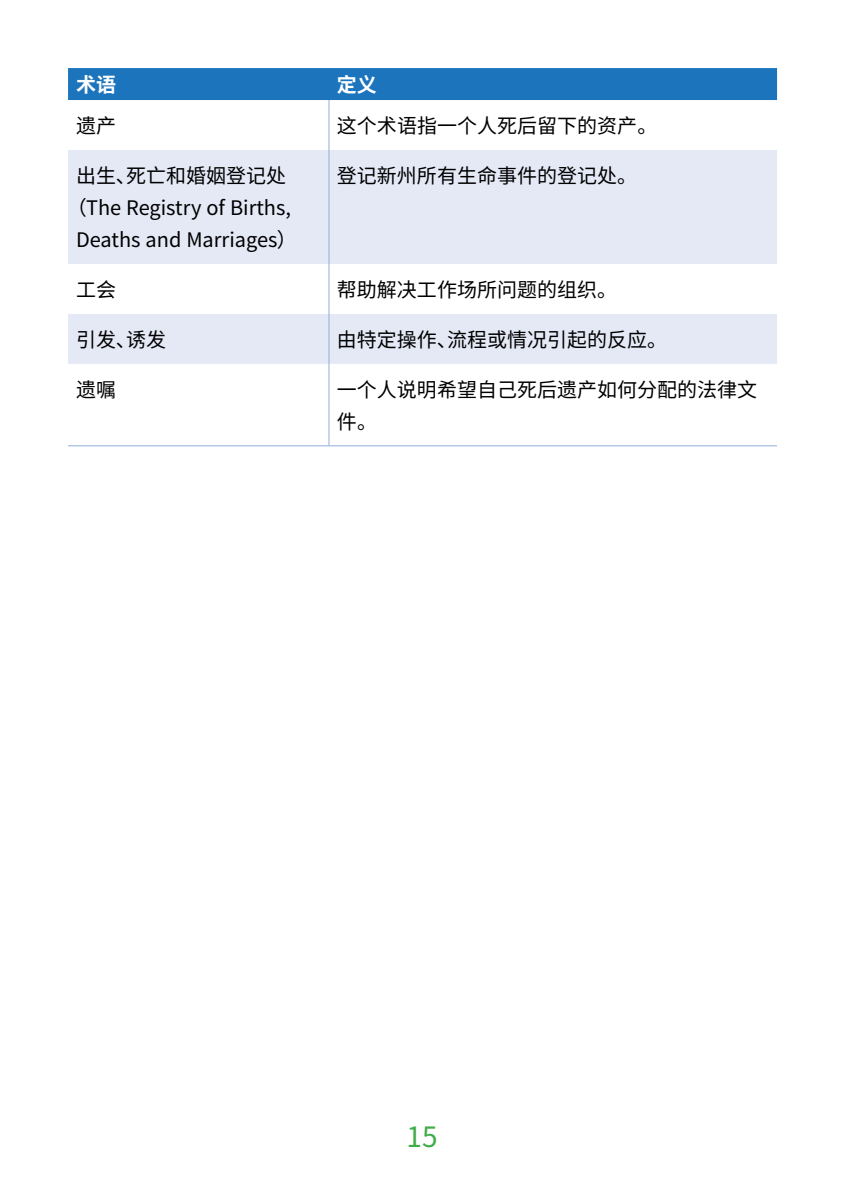
<style>
.page{position:relative;width:844px;height:1191px;background:#fff}
.page>*{position:absolute;margin:0;border:0;box-sizing:border-box;transform-origin:0 0}
.t1{font:28px "Noto Sans SC";color:#41ad49}
.t2{font:20px/32px "Noto Sans SC";color:#000;text-align:center}
.t3{font:700 20px "Noto Sans SC";color:#fff}
</style>
<div class="page">
<div style="left:68px;top:68px;width:709px;height:32px;background:#1c75bc"></div>
<svg style="left:68px;top:150px;width:709px;height:214px;fill:#e5e9f6"></svg>
<hr style="left:328px;top:100px;width:1px;height:50px;background:#91acda">
<hr style="left:328px;top:150px;width:1px;height:114px;background:#91acda">
<hr style="left:328px;top:264px;width:1px;height:50px;background:#91acda">
<hr style="left:328px;top:314px;width:1px;height:50px;background:#91acda">
<hr style="left:328px;top:364px;width:1px;height:81px;background:#91acda">
<hr style="left:68px;top:445px;width:261px;height:1px;background:#91acda">
<hr style="left:329px;top:445px;width:448px;height:1px;background:#91acda">
<p class="t3" style="left:76px;top:73px;width:41px">术语</p>
<p class="t3" style="left:337px;top:73px;width:41px">定义</p>
<p class="t2" style="left:76px;top:110px;width:41px">遗产</p>
<p class="t2" style="left:337px;top:110px;width:322px">这个术语指一个人死后留下的资产。</p>
<p class="t2" style="left:67px;top:160px;width:232px">出生、死亡和婚姻登记处（The Registry of Births,<br>Deaths and Marriages）</p>
<p class="t2" style="left:337px;top:160px;width:302px">登记新州所有生命事件的登记处。</p>
<p class="t2" style="left:76px;top:274px;width:41px">工会</p>
<p class="t2" style="left:337px;top:274px;width:282px">帮助解决工作场所问题的组织。</p>
<p class="t2" style="left:76px;top:324px;width:91px">引发、诱发</p>
<p class="t2" style="left:337px;top:324px;width:332px">由特定操作、流程或情况引起的反应。</p>
<p class="t2" style="left:76px;top:374px;width:41px">遗嘱</p>
<p class="t2" style="left:337px;top:374px;width:421px;text-align:left">一个人说明希望自己死后遗产如何分配的法律文件。</p>
<h1 class="t1" style="left:406px;top:1120px;width:33px">15</h1>
</div>
